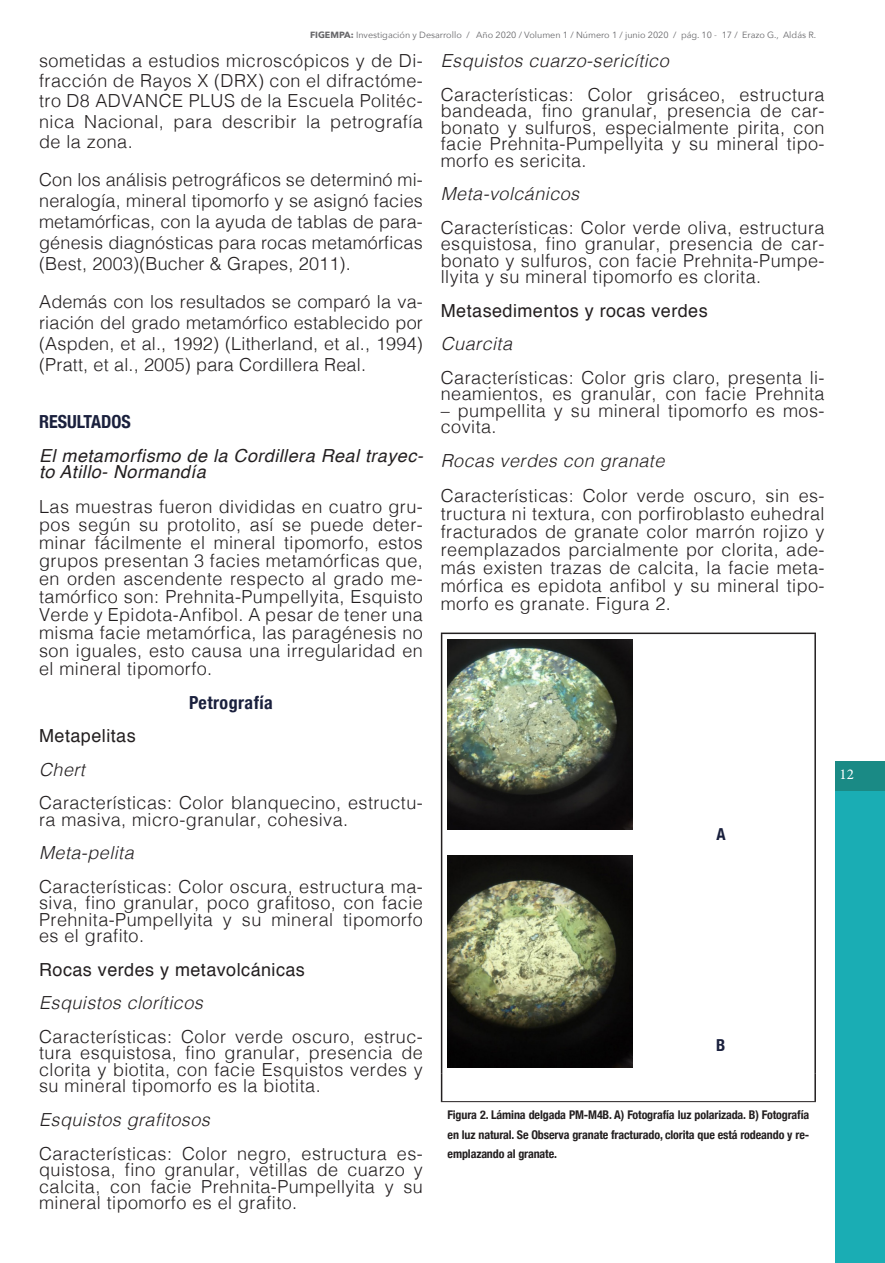
<style>
.page{position:relative;width:885px;height:1263px;background:#fff}
.page>*{position:absolute;margin:0;border:0;box-sizing:border-box;transform-origin:0 0}
.t1{font:300 18px/18px "Helvetica";letter-spacing:.025em;color:#231f20;text-align:justify}
.t2{font:italic 18px/33.5px "Helvetica";letter-spacing:.025em;color:#231f20}
.t3{font:700 condensed 18px "Helvetica Neue";letter-spacing:.025em;color:#1a203d}
.t4{font:700 condensed 16.5px "Helvetica Neue";color:#1a203d}
.t5{font:15px "Minion Pro";color:#fff}
.t6{font:700 condensed 12px/19.5px "Helvetica Neue";letter-spacing:-.01em;color:#231f20;text-align:justify}
.t7{font:9px "Avenir Next";color:#67676a}
.s1{font-weight:700}
.s2{font-family:"Helvetica Neue";font-weight:700;font-style:normal;font-stretch:condensed;color:#1a203d}
.s3{font-weight:400;font-style:italic}
.s4{font-weight:400}
.s5{font-style:italic}
</style>
<div class="page">
<div style="left:835px;top:761px;width:49px;height:30px;background:#1a8a85"></div>
<div style="left:835px;top:791px;width:49px;height:472px;background:#1aadb4"></div>
<hr style="left:441px;top:632px;width:374px;height:2px;background:#231f20">
<hr style="left:441px;top:634px;width:1px;height:440px;background:#231f20">
<hr style="left:814px;top:634px;width:1px;height:440px;background:#231f20">
<svg style="left:441px;top:1074px;width:1px;height:27px"></svg>
<svg style="left:814px;top:1074px;width:1px;height:27px"></svg>
<hr style="left:441px;top:1101px;width:374px;height:1px;background:#231f20">
<img style="left:447px;top:639px;width:185px;height:190px">
<img style="left:447px;top:855px;width:185px;height:213px">
<p class="t7" style="left:310px;top:28px;width:507px"><span class="s1">FIGEMPA:</span> Investigación y Desarrollo / Año 2020 / Volumen 1 / Número 1 / junio 2020 / pág. 10 - 17 / Erazo G., Aldás R.</p>
<p class="t1" style="left:39px;top:49px;width:385px;line-height:20.2px">sometidas a estudios microscópicos y de Di&shy;fracción de Rayos X (DRX) con el difractóme&shy;tro D8 ADVANCE PLUS de la Escuela Politéc&shy;nica Nacional, para describir la petrografía de la zona.</p>
<p class="t1" style="left:39px;top:168px;width:385px;line-height:21px">Con los análisis petrográficos se determinó mi&shy;neralogía, mineral tipomorfo y se asignó facies metamórficas, con la ayuda de tablas de para&shy;génesis diagnósticas para rocas metamórficas (Best, 2003)(Bucher &amp; Grapes, 2011).</p>
<p class="t1" style="left:39px;top:290px;width:385px;line-height:21px">Además con los resultados se comparó la va&shy;riación del grado metamórfico establecido por (Aspden, et al., 1992) (Litherland, et al., 1994) (Pratt, et al., 2005) para Cordillera Real.</p>
<p class="t2" style="left:39px;top:405px;width:385px"><span class="s2">RESULTADOS<br></span>El metamorfismo de la Cordillera Real trayec-</p>
<p class="t1" style="left:39px;top:453px;width:385px;line-height:35px"><span class="s3">to Atillo- Normandía<br></span>Las muestras fueron divididas en cuatro gru-</p>
<p class="t1" style="left:39px;top:514px;width:385px">pos según su protolito, así se puede deter&shy;minar fácilmente el mineral tipomorfo, estos grupos presentan 3 facies metamórficas que, en orden ascendente respecto al grado me&shy;tamórfico son: Prehnita-Pumpellyita, Esquisto Verde y Epidota-Anfibol. A pesar de tener una misma facie metamórfica, las paragénesis no son iguales, esto causa una irregularidad en el mineral tipomorfo.</p>
<p class="t3" style="left:189px;top:687px;width:85px">Petrografía</p>
<p class="t1" style="left:39px;top:718px;width:385px;line-height:33.5px;text-align:left"><span class="s4">Metapelitas<br></span><span class="s5">Chert<br></span>Características: Color blanquecino, estructu-</p>
<p class="t1" style="left:39px;top:801px;width:385px;line-height:33.5px;text-align:left">ra masiva, micro-granular, cohesiva.<br><span class="s5">Meta-pelita<br></span>Características: Color oscura, estructura ma-</p>
<p class="t1" style="left:39px;top:893px;width:385px;line-height:16.5px">siva, fino granular, poco grafitoso, con facie Prehnita-Pumpellyita y su mineral tipomorfo es el grafito.</p>
<p class="t1" style="left:39px;top:951px;width:385px;line-height:33.5px;text-align:left"><span class="s4">Rocas verdes y metavolcánicas<br></span><span class="s5">Esquistos cloríticos<br></span>Características: Color verde oscuro, estruc-</p>
<p class="t1" style="left:39px;top:1043px;width:385px;line-height:16.5px">tura esquistosa, fino granular, presencia de clorita y biotita, con facie Esquistos verdes y su mineral tipomorfo es la biotita.</p>
<p class="t1" style="left:39px;top:1101px;width:385px;line-height:33.5px"><span class="s5">Esquistos grafitosos<br></span>Características: Color negro, estructura es-</p>
<p class="t1" style="left:39px;top:1160px;width:385px;line-height:16.5px">quistosa, fino granular, vetillas de cuarzo y calcita, con facie Prehnita-Pumpellyita y su mineral tipomorfo es el grafito.</p>
<p class="t1" style="left:441px;top:43px;width:385px;line-height:33.5px"><span class="s5">Esquistos cuarzo-sericítico<br></span>Características: Color grisáceo, estructura</p>
<p class="t1" style="left:441px;top:101px;width:385px;line-height:16.5px">bandeada, fino granular, presencia de car&shy;bonato y sulfuros, especialmente pirita, con facie Prehnita-Pumpellyita y su mineral tipo&shy;morfo es sericita.</p>
<p class="t1" style="left:441px;top:176px;width:385px;line-height:33.5px"><span class="s5">Meta-volcánicos<br></span>Características: Color verde oliva, estructura</p>
<p class="t1" style="left:441px;top:234px;width:385px;line-height:16.5px">esquistosa, fino granular, presencia de car&shy;bonato y sulfuros, con facie Prehnita-Pumpe&shy;llyita y su mineral tipomorfo es clorita.</p>
<p class="t1" style="left:441px;top:292px;width:385px;line-height:33.5px;text-align:left"><span class="s4">Metasedimentos y rocas verdes<br></span><span class="s5">Cuarcita<br></span>Características: Color gris claro, presenta li-</p>
<p class="t1" style="left:441px;top:384px;width:385px">neamientos, es granular, con facie Prehnita</p>
<p class="t1" style="left:441px;top:401px;width:385px;line-height:16.5px">– pumpellita y su mineral tipomorfo es mos&shy;covita.</p>
<p class="t1" style="left:441px;top:442px;width:385px;line-height:35px"><span class="s5">Rocas verdes con granate<br></span>Características: Color verde oscuro, sin es-</p>
<p class="t1" style="left:441px;top:503px;width:385px">tructura ni textura, con porfiroblasto euhedral fracturados de granate color marrón rojizo y reemplazados parcialmente por clorita, ade&shy;más existen trazas de calcita, la facie meta&shy;mórfica es epidota anfibol y su mineral tipo&shy;morfo es granate. Figura 2.</p>
<p class="t4" style="left:716px;top:821px;width:11px">A</p>
<p class="t4" style="left:716px;top:1031px;width:11px">B</p>
<p class="t6" style="left:447px;top:1104px;width:363px">Figura 2. Lámina delgada PM-M4B. A) Fotografía luz polarizada. B) Fotografía en luz natural. Se Observa granate fracturado, clorita que está rodeando y re&shy;emplazando al granate.</p>
<p class="t5" style="left:839px;top:764px;width:16px">12</p>
</div>
